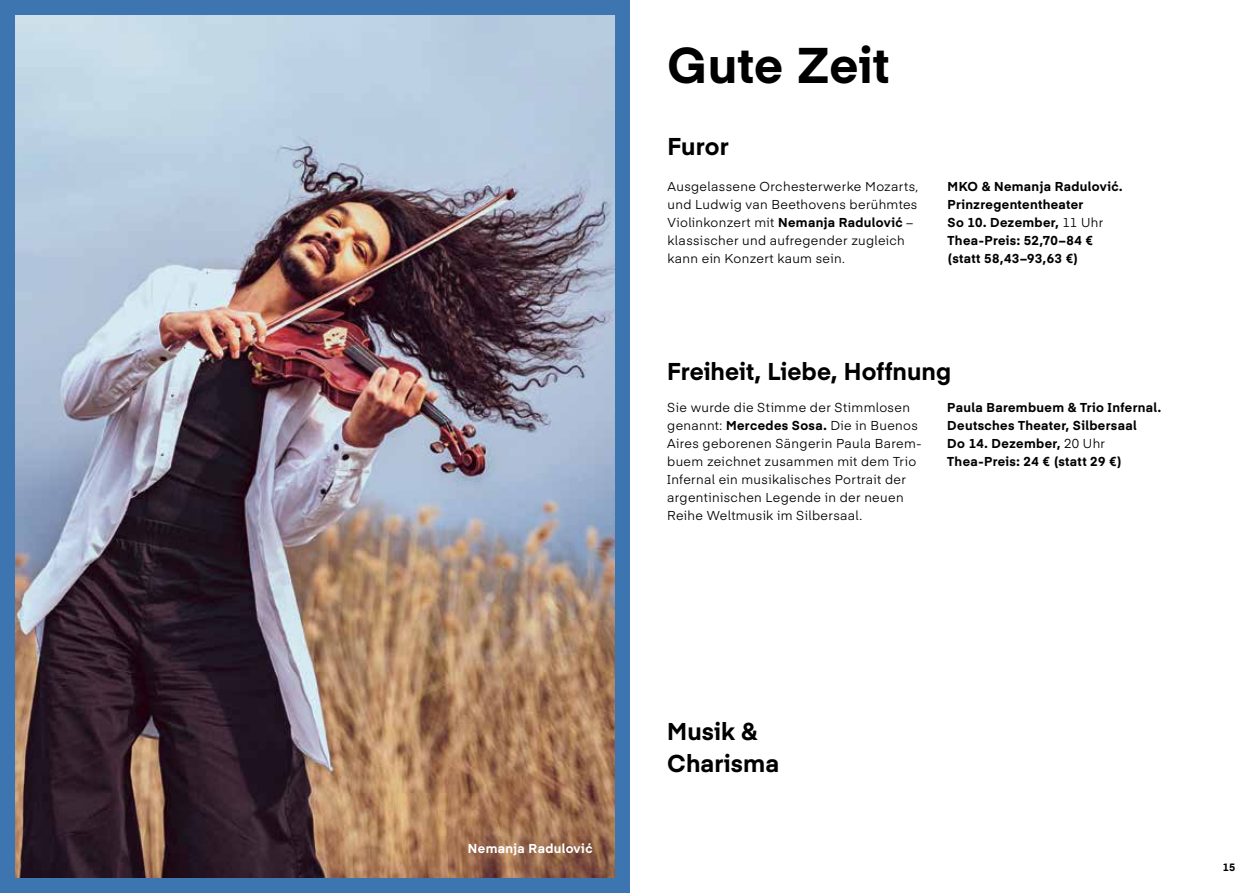
<style>
.page{position:relative;width:1259px;height:893px;background:#fff}
.page>*{position:absolute;margin:0;border:0;box-sizing:border-box;transform-origin:0 0}
.t1{font:700 49.5px "Eina 04";color:#000}
.t2{font:700 24px/31.5px "Eina 04";color:#000}
.t3{font:12.75px/18px "Eina 04";letter-spacing:.025em;color:#000}
.t4{font:700 12.75px/18px "Eina 04";letter-spacing:.025em;color:#000}
.t5{font:700 12.75px "Eina 04";letter-spacing:.025em;color:#fff}
.t6{font:700 10.5px "Eina 04";color:#000}
.s1{font-weight:700}
.s2{font-weight:400}
</style>
<div class="page">
<img style="left:15px;top:15px;width:599px;height:863px">
<div style="left:0;top:0;width:15px;height:893px;background:#3c75b0"></div>
<div style="left:11px;top:0;width:607px;height:15px;background:#3c75b0"></div>
<div style="left:11px;top:878px;width:607px;height:15px;background:#3c75b0"></div>
<div style="left:614px;top:0;width:15px;height:893px;background:#3c75b0"></div>
<h1 class="t1" style="left:667px;top:29px;width:224px">Gute Zeit</h1>
<h2 class="t2" style="left:667px;top:129px;width:63px">Furor</h2>
<p class="t3" style="left:667px;top:177px;width:252px">Ausgelassene Orchesterwerke Mozarts, und Ludwig van Beethovens berühmtes Violinkonzert mit <span class="s1">Nemanja Radulović</span> – klassischer und aufregender zugleich kann ein Konzert kaum sein.</p>
<p class="t4" style="left:947px;top:177px;width:176px">MKO &amp; Nemanja Radulović.<br>Prinzregententheater<br>So 10. Dezember, <span class="s2">11 Uhr<br></span>Thea-Preis: 52,70–84 € (statt 58,43–93,63 €)</p>
<h2 class="t2" style="left:667px;top:354px;width:285px">Freiheit, Liebe, Hoffnung</h2>
<p class="t3" style="left:667px;top:397px;width:256px">Sie wurde die Stimme der Stimmlosen genannt: <span class="s1">Mercedes Sosa.</span> Die in Buenos Aires geborenen Sängerin Paula Barem&shy;buem zeichnet zusammen mit dem Trio Infernal ein musikalisches Portrait der argentinischen Legende in der neuen Reihe Weltmusik im Silbersaal.</p>
<p class="t4" style="left:947px;top:397px;width:215px">Paula Barembuem &amp; Trio Infernal.<br>Deutsches Theater, Silbersaal<br>Do 14. Dezember, <span class="s2">20 Uhr<br></span>Thea-Preis: 24 € (statt 29 €)</p>
<p class="t5" style="left:468px;top:839px;width:126px">Nemanja Radulović</p>
<h2 class="t2" style="left:667px;top:714px;width:113px">Musik &amp;<br>Charisma</h2>
<p class="t6" style="left:1222px;top:860px;width:14px">15</p>
</div>
